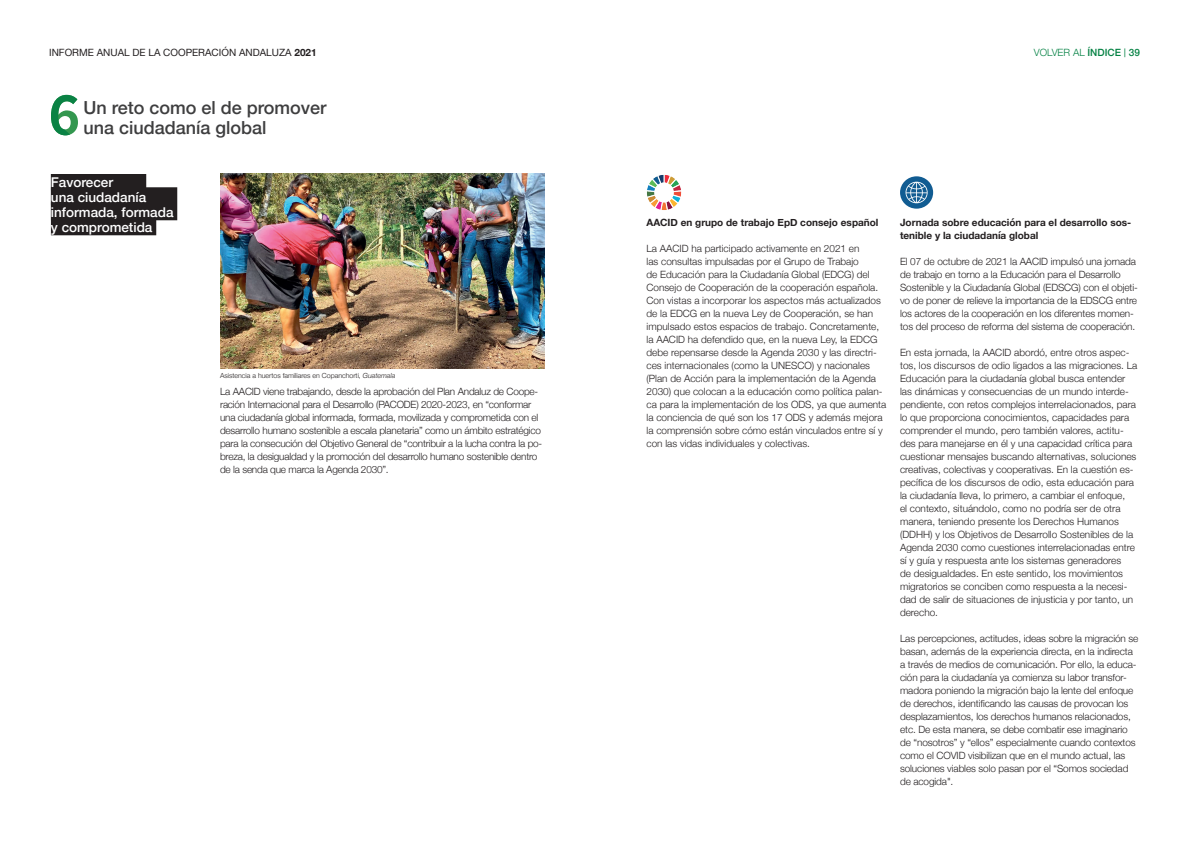
<style>
.page{position:relative;width:1191px;height:842px;background:#fff}
.page>*{position:absolute;margin:0;border:0;box-sizing:border-box;transform-origin:0 0}
.t1{font:500 18px/20px "Helvetica Neue";color:#3e3e3f}
.t2{font:500 13.5px/15px "Helvetica Neue";color:#fff}
.t3{font:300 10px/13px "Helvetica Neue";color:#231f20}
.t4{font:300 10px/13px "Helvetica Neue";letter-spacing:-.02em;color:#231f20}
.t5{font:700 10px/13px "Helvetica Neue";color:#231f20}
.t6{font:10px "Helvetica Neue";color:#231f20}
.t7{font:300 10px "Helvetica Neue";color:#058244}
.t8{font:300 7px "Helvetica Neue";color:#231f20}
.s1{font-weight:700}
.s2{font-weight:500}
.s3{font-family:"N Haas Grotesk DS Pro 55 Rg";font-weight:400}
.s4{font-style:italic}
</style>
<div class="page">
<img style="left:647px;top:175px;width:35px;height:35px">
<svg style="left:900px;top:176px;width:33px;height:33px"></svg>
<svg style="left:905px;top:182px;width:22px;height:21px"></svg>
<img style="left:220px;top:174px;width:324px;height:195px">
<div style="left:51px;top:172px;width:95px;height:33px;background:#231f20"></div>
<div style="left:51px;top:187px;width:126px;height:33px;background:#231f20"></div>
<div style="left:51px;top:202px;width:105px;height:33px;background:#231f20"></div>
<div style="left:45px;top:153px;width:156px;height:21px;background:#fff"></div>
<svg style="left:51px;top:95px;width:27px;height:40px"></svg>
<p class="t6" style="left:49px;top:46px;width:269px">INFORME ANUAL DE LA COOPERACIÓN ANDALUZA <span class="s1">2021</span></p>
<p class="t7" style="left:1034px;top:45px;width:107px">VOLVER AL <span class="s2">ÍNDICE</span> <span class="s3">|</span> <span class="s2">39</span></p>
<h1 class="t1" style="left:83px;top:96px;width:245px">Un reto como el de promover una ciudadanía global</h1>
<h2 class="t2" style="left:51px;top:173px;width:124px">Favorecer<br>una ciudadanía informada, formada y comprometida</h2>
<p class="t8" style="left:220px;top:369px;width:177px">Asistencia a huertos familiares en Copanchorti, <span class="s4">Guatemala</span></p>
<p class="t4" style="left:220px;top:384px;width:324px">La AACID viene trabajando, desde la aprobación del Plan Andaluz de Coope&shy;ración Internacional para el Desarrollo (PACODE) 2020-2023, en “conformar una ciudadanía global informada, formada, movilizada y comprometida con el desarrollo humano sostenible a escala planetaria” como un ámbito estratégico para la consecución del Objetivo General de “contribuir a la lucha contra la po&shy;breza, la desigualdad y la promoción del desarrollo humano sostenible dentro de la senda que marca la Agenda 2030”.</p>
<p class="t5" style="left:646px;top:216px;width:233px">AACID en grupo de trabajo EpD consejo español</p>
<p class="t3" style="left:646px;top:241px;width:241px">La AACID ha participado activamente en 2021 en<br>las consultas impulsadas por el Grupo de Trabajo<br>de Educación para la Ciudadanía Global (EDCG) del Consejo de Cooperación de la cooperación española.<br>Con vistas a incorporar los aspectos más actualizados de la EDCG en la nueva Ley de Cooperación, se han impulsado estos espacios de trabajo. Concretamente, la AACID ha defendido que, en la nueva Ley, la EDCG debe repensarse desde la Agenda 2030 y las directri&shy;ces internacionales (como la UNESCO) y nacionales (Plan de Acción para la implementación de la Agenda 2030) que colocan a la educación como política palan&shy;ca para la implementación de los ODS, ya que aumenta la conciencia de qué son los 17 ODS y además mejora la comprensión sobre cómo están vinculados entre sí y con las vidas individuales y colectivas.</p>
<p class="t5" style="left:900px;top:216px;width:233px">Jornada sobre educación para el desarrollo sos&shy;tenible y la ciudadanía global</p>
<p class="t3" style="left:900px;top:254px;width:239px">El 07 de octubre de 2021 la AACID impulsó una jornada de trabajo en torno a la Educación para el Desarrollo Sostenible y la Ciudadanía Global (EDSCG) con el objeti&shy;vo de poner de relieve la importancia de la EDSCG entre los actores de la cooperación en los diferentes momen&shy;tos del proceso de reforma del sistema de cooperación.</p>
<p class="t3" style="left:900px;top:345px;width:239px">En esta jornada, la AACID abordó, entre otros aspec&shy;tos, los discursos de odio ligados a las migraciones. La Educación para la ciudadanía global busca entender las dinámicas y consecuencias de un mundo interde&shy;pendiente, con retos complejos interrelacionados, para lo que proporciona conocimientos, capacidades para comprender el mundo, pero también valores, actitu&shy;des para manejarse en él y una capacidad crítica para cuestionar mensajes buscando alternativas, soluciones creativas, colectivas y cooperativas. En la cuestión es&shy;pecífica de los discursos de odio, esta educación para la ciudadanía lleva, lo primero, a cambiar el enfoque,<br>el contexto, situándolo, como no podría ser de otra manera, teniendo presente los Derechos Humanos (DDHH) y los Objetivos de Desarrollo Sostenibles de la Agenda 2030 como cuestiones interrelacionadas entre sí y guía y respuesta ante los sistemas generadores<br>de desigualdades. En este sentido, los movimientos migratorios se conciben como respuesta a la necesi&shy;dad de salir de situaciones de injusticia y por tanto, un derecho.</p>
<p class="t3" style="left:900px;top:631px;width:240px">Las percepciones, actitudes, ideas sobre la migración se basan, además de la experiencia directa, en la indirecta a través de medios de comunicación. Por ello, la educa&shy;ción para la ciudadanía ya comienza su labor transfor&shy;madora poniendo la migración bajo la lente del enfoque de derechos, identificando las causas de provocan los desplazamientos, los derechos humanos relacionados, etc. De esta manera, se debe combatir ese imaginario de “nosotros” y “ellos” especialmente cuando contextos como el COVID visibilizan que en el mundo actual, las soluciones viables solo pasan por el “Somos sociedad de acogida".</p>
</div>
